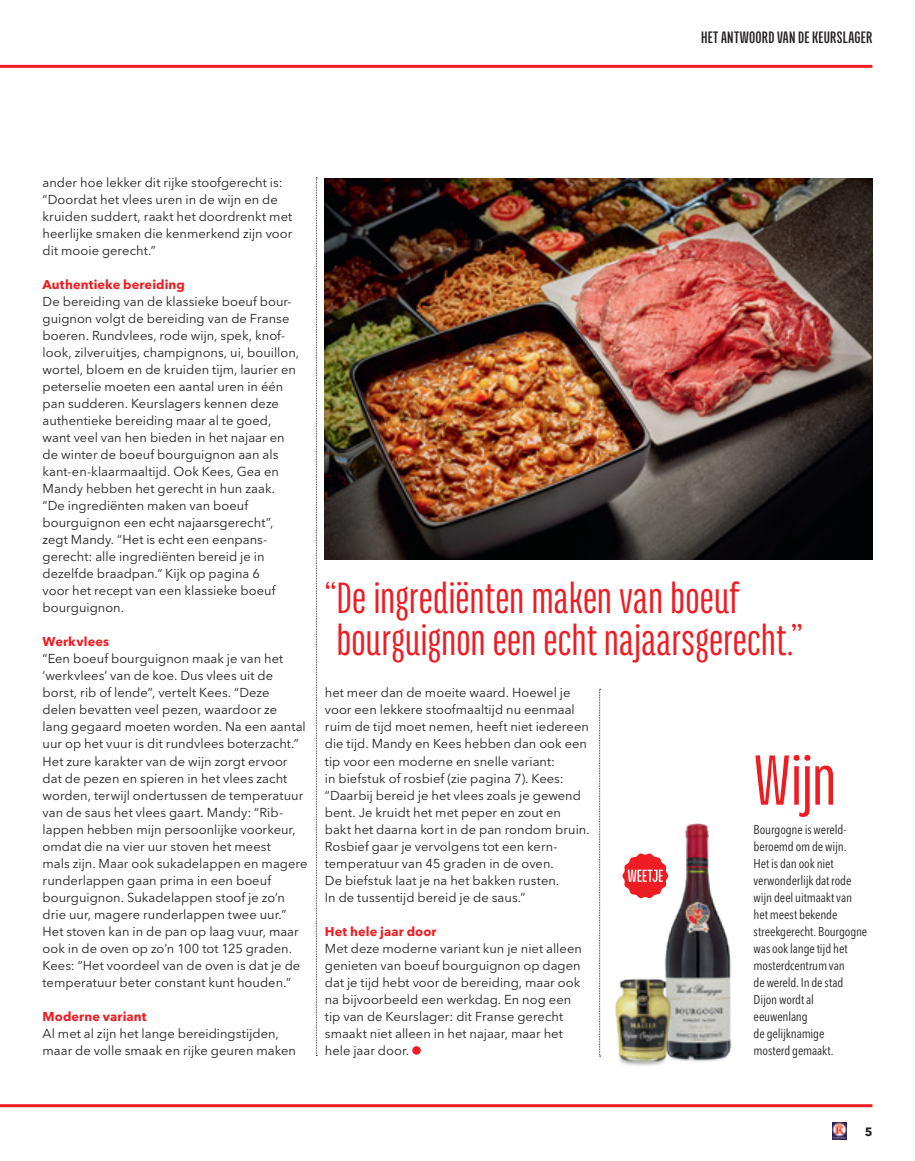
<style>
.page{position:relative;width:915px;height:1161px;background:#fff}
.page>*{position:absolute;margin:0;border:0;box-sizing:border-box;transform-origin:0 0}
.t1{font:76.8px "Titular";color:#ee1d23}
.t2{font:47.55px/42.2px "Titular";letter-spacing:.005em;color:#ee1d23}
.t3{font:700 18px "Titular";letter-spacing:.015em;color:#231f20}
.t4{font:12.9px/17px "Avenir Next LT Pro";color:#231f20}
.t5{font:condensed 12.75px/17px "Avenir Next LT Pro";letter-spacing:-.01em;color:#231f20}
.t6{font:700 12.75px "Avenir Next LT Pro";letter-spacing:.01em;color:#ee1d23}
.t7{font:700 12px "Avenir Next LT Pro";color:#231f20}
</style>
<div class="page">
<div style="left:666px;top:1045px;width:62px;height:18px;background:#f6f6f6"></div>
<hr style="left:0;top:1104px;width:872px;height:3px;background:#ee1d23">
<hr style="left:0;top:65px;width:872px;height:3px;background:#ee1d23">
<img style="left:649px;top:823px;width:83px;height:238px">
<img style="left:600px;top:975px;width:90px;height:91px">
<img style="left:325px;top:179px;width:547px;height:380px">
<img style="left:832px;top:1123px;width:14px;height:17px">
<svg style="left:316px;top:178px;width:1px;height:878px"></svg>
<svg style="left:599px;top:689px;width:1px;height:368px"></svg>
<svg style="left:622px;top:853px;width:46px;height:45px"></svg>
<div style="left:412px;top:1046px;width:8px;height:8px;background:#ee1d23;border-radius:50%"></div>
<h3 class="t3" style="left:700px;top:28px;width:173px">HET ANTWOORD VAN DE KEURSLAGER</h3>
<p class="t4" style="left:43px;top:174px;width:251px">ander hoe lekker dit rijke stoofgerecht is: “Doordat het vlees uren in de wijn en de kruiden suddert, raakt het doordrenkt met heerlijke smaken die kenmerkend zijn voor dit mooie gerecht.”</p>
<p class="t6" style="left:43px;top:277px;width:144px">Authentieke bereiding</p>
<p class="t4" style="left:43px;top:293px;width:258px">De bereiding van de klassieke boeuf bour&shy;guignon volgt de bereiding van de Franse boeren. Rundvlees, rode wijn, spek, knof&shy;look, zilveruitjes, champignons, ui, bouillon, wortel, bloem en de kruiden tijm, laurier en peterselie moeten een aantal uren in één pan sudderen. Keurslagers kennen deze authentieke bereiding maar al te goed, want veel van hen bieden in het najaar en de winter de boeuf bourguignon aan als kant-en-klaarmaaltijd. Ook Kees, Gea en Mandy hebben het gerecht in hun zaak. “De ingrediënten maken van boeuf bourguignon een echt najaarsgerecht”, zegt Mandy. “Het is echt een eenpans&shy;gerecht: alle ingrediënten bereid je in dezelfde braadpan.“ Kijk op pagina 6<br>voor het recept van een klassieke boeuf bourguignon.</p>
<p class="t6" style="left:43px;top:634px;width:68px">Werkvlees</p>
<p class="t4" style="left:43px;top:650px;width:266px">“Een boeuf bourguignon maak je van het ‘werkvlees’ van de koe. Dus vlees uit de borst, rib of lende”, vertelt Kees. “Deze<br>delen bevatten veel pezen, waardoor ze<br>lang gegaard moeten worden. Na een aantal uur op het vuur is dit rundvlees boterzacht.” Het zure karakter van de wijn zorgt ervoor dat de pezen en spieren in het vlees zacht worden, terwijl ondertussen de temperatuur van de saus het vlees gaart. Mandy: “Rib&shy;lappen hebben mijn persoonlijke voorkeur, omdat die na vier uur stoven het meest<br>mals zijn. Maar ook sukadelappen en magere runderlappen gaan prima in een boeuf bourguignon. Sukadelappen stoof je zo’n drie uur, magere runderlappen twee uur.” Het stoven kan in de pan op laag vuur, maar ook in de oven op zo’n 100 tot 125 graden.<br>Kees: “Het voordeel van de oven is dat je de temperatuur beter constant kunt houden.”</p>
<p class="t6" style="left:43px;top:1008px;width:105px">Moderne variant</p>
<p class="t4" style="left:43px;top:1024px;width:255px">Al met al zijn het lange bereidingstijden, maar de volle smaak en rijke geuren maken</p>
<h2 class="t2" style="left:325px;top:576px;width:479px">“De ingrediënten maken van boeuf bourguignon een echt najaarsgerecht.”</h2>
<p class="t4" style="left:325px;top:684px;width:266px">het meer dan de moeite waard. Hoewel je voor een lekkere stoofmaaltijd nu eenmaal ruim de tijd moet nemen, heeft niet iedereen die tijd. Mandy en Kees hebben dan ook een tip voor een moderne en snelle variant:<br>in biefstuk of rosbief (zie pagina 7). Kees: “Daarbij bereid je het vlees zoals je gewend bent. Je kruidt het met peper en zout en bakt het daarna kort in de pan rondom bruin.<br>Rosbief gaar je vervolgens tot een kern&shy;temperatuur van 45 graden in de oven.<br>De biefstuk laat je na het bakken rusten.<br>In de tussentijd bereid je de saus.”</p>
<p class="t6" style="left:325px;top:923px;width:113px">Het hele jaar door</p>
<p class="t4" style="left:325px;top:939px;width:258px">Met deze moderne variant kun je niet alleen genieten van boeuf bourguignon op dagen dat je tijd hebt voor de bereiding, maar ook na bijvoorbeeld een werkdag. En nog een tip van de Keurslager: dit Franse gerecht smaakt niet alleen in het najaar, maar het hele jaar door.</p>
<h1 class="t1" style="left:754px;top:743px;width:83px">Wijn</h1>
<p class="t5" style="left:753px;top:820px;width:115px">Bourgogne is wereld&shy;beroemd om de wijn.<br>Het is dan ook niet verwonderlijk dat rode wijn deel uitmaakt van het meest bekende streekgerecht. Bourgogne was ook lange tijd het mosterdcentrum van<br>de wereld. In de stad<br>Dijon wordt al eeuwenlang<br>de gelijknamige<br>mosterd gemaakt.</p>
<p class="t7" style="left:864px;top:1124px;width:9px">5</p>
</div>
